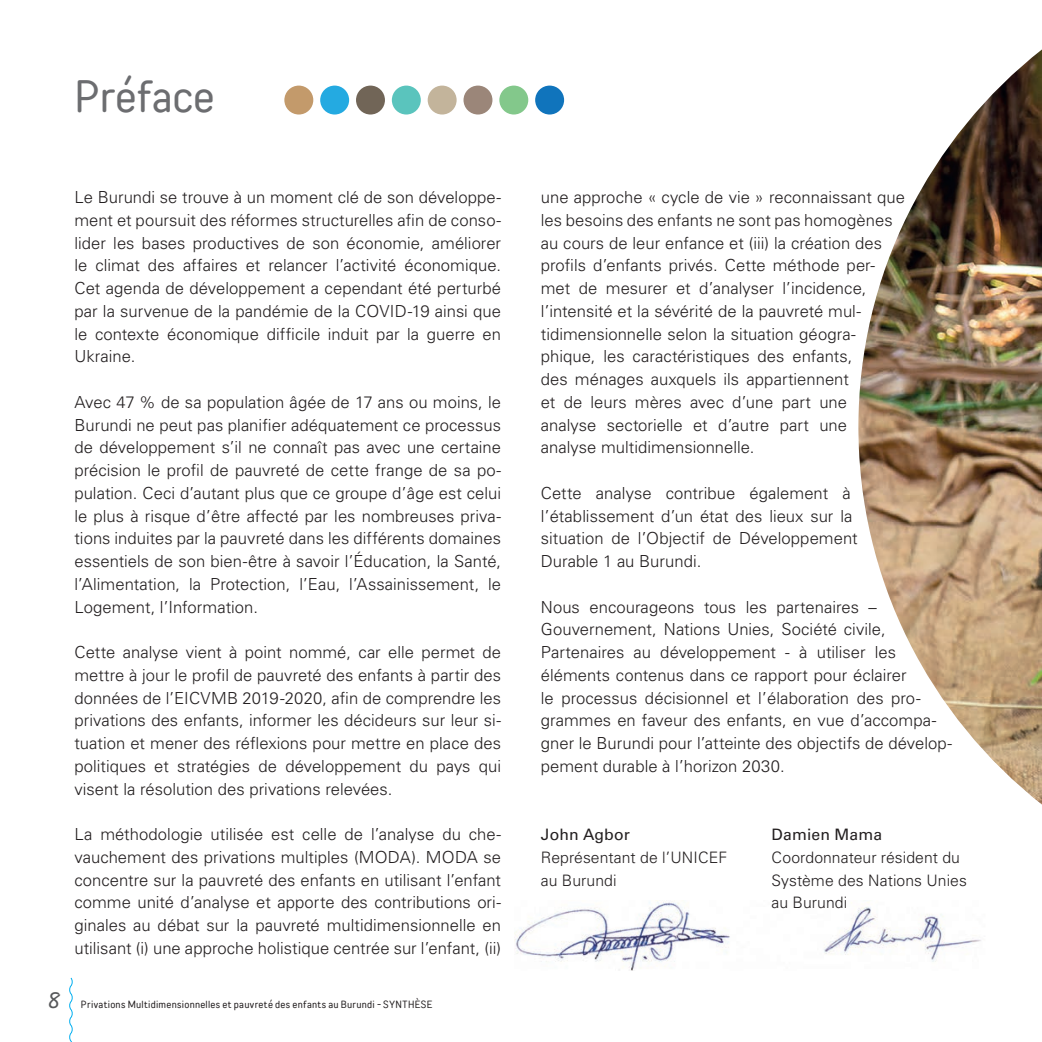
<style>
.page{position:relative;width:1042px;height:1042px;background:#fff}
.page>*{position:absolute;margin:0;border:0;box-sizing:border-box;transform-origin:0 0}
._2_Titre_chapitre_G{font:condensed 45.5px "TT Rounds Neue";color:#6c6d70}
.t1{font:24.5px "Futura Now Script";color:#57585a}
.Texte_courant_9_25_l{font:300 16.62px/22.8px "Univers LT Std";color:#231f20;text-align:justify}
.Texte_courant_9_25_l-2{font:300 15.75px/22.8px "Univers LT Std";letter-spacing:.005em;color:#231f20}
.Texte_courant_9_25_l-3{font:15.75px "Univers LT Std";letter-spacing:.01em;color:#231f20}
.t2{font:condensed 10.5px "TT Rounds Neue";letter-spacing:.03em;color:#231f20}
</style>
<div class="page">
<svg style="left:69px;top:977px;width:4px;height:65px"></svg>
<img style="left:858px;top:49px;width:184px;height:755px">
<div style="left:284px;top:86px;width:29px;height:28px;background:#c39a6b;border-radius:50%"></div>
<div style="left:392px;top:86px;width:29px;height:28px;background:#5ac4bd;border-radius:50%"></div>
<div style="left:320px;top:86px;width:29px;height:28px;background:#24aae1;border-radius:50%"></div>
<div style="left:428px;top:86px;width:29px;height:28px;background:#c3b49b;border-radius:50%"></div>
<div style="left:356px;top:86px;width:29px;height:28px;background:#716557;border-radius:50%"></div>
<div style="left:463px;top:86px;width:29px;height:28px;background:#9b8679;border-radius:50%"></div>
<div style="left:499px;top:86px;width:29px;height:28px;background:#83c88b;border-radius:50%"></div>
<div style="left:535px;top:86px;width:29px;height:28px;background:#1074bc;border-radius:50%"></div>
<img style="left:514px;top:900px;width:467px;height:70px">
<p class="_2_Titre_chapitre_G" style="left:74px;top:67px;width:142px">Préface</p>
<p class="Texte_courant_9_25_l" style="left:74px;top:186px;width:428px">Le Burundi se trouve à un moment clé de son développe&shy;ment et poursuit des réformes structurelles afin de conso&shy;lider les bases productives de son économie, améliorer le climat des affaires et relancer l’activité économique.<br>Cet agenda de développement a cependant été perturbé par la survenue de la pandémie de la COVID-19 ainsi que le contexte économique difficile induit par la guerre en Ukraine.</p>
<p class="Texte_courant_9_25_l" style="left:74px;top:391px;width:428px">Avec 47 % de sa population âgée de 17 ans ou moins, le Burundi ne peut pas planifier adéquatement ce processus de développement s’il ne connaît pas avec une certaine précision le profil de pauvreté de cette frange de sa po&shy;pulation. Ceci d’autant plus que ce groupe d’âge est celui le plus à risque d’être affecté par les nombreuses priva&shy;tions induites par la pauvreté dans les différents domaines essentiels de son bien-être à savoir l’Éducation, la Santé, l’Alimentation, la Protection, l’Eau, l’Assainissement, le Logement, l’Information.</p>
<p class="Texte_courant_9_25_l" style="left:74px;top:641px;width:428px">Cette analyse vient à point nommé, car elle permet de mettre à jour le profil de pauvreté des enfants à partir des données de l’EICVMB 2019-2020, afin de comprendre les privations des enfants, informer les décideurs sur leur si&shy;tuation et mener des réflexions pour mettre en place des politiques et stratégies de développement du pays qui visent la résolution des privations relevées.</p>
<p class="Texte_courant_9_25_l" style="left:74px;top:823px;width:428px">La méthodologie utilisée est celle de l’analyse du che&shy;vauchement des privations multiples (MODA). MODA se concentre sur la pauvreté des enfants en utilisant l’enfant comme unité d’analyse et apporte des contributions ori&shy;ginales au débat sur la pauvreté multidimensionnelle en utilisant (i) une approche holistique centrée sur l’enfant, (ii)</p>
<h2 class="t1" style="left:48px;top:982px;width:12px">8</h2>
<p class="t2" style="left:81px;top:997px;width:353px">Privations Multidimensionnelles et pauvreté des enfants au Burundi - SYNTHÈSE</p>
<p class="Texte_courant_9_25_l" style="left:541px;top:186px;width:365px;text-align:left">une approche « cycle de vie » reconnaissant que les besoins des enfants ne sont pas homogènes au cours de leur enfance et (iii) la création des profils d’enfants privés. Cette méthode per&shy;met de mesurer et d’analyser l’incidence, l’intensité et la sévérité de la pauvreté mul&shy;tidimensionnelle selon la situation géogra&shy;phique, les caractéristiques des enfants,<br>des ménages auxquels ils appartiennent<br>et de leurs mères avec d’une part une analyse sectorielle et d’autre part une analyse multidimensionnelle.</p>
<p class="Texte_courant_9_25_l" style="left:541px;top:481px;width:318px;text-align:left">Cette analyse contribue également à l’établissement d’un état des lieux sur la situation de l’Objectif de Développement Durable 1 au Burundi.</p>
<p class="Texte_courant_9_25_l" style="left:541px;top:595px;width:413px;text-align:left">Nous encourageons tous les partenaires – Gouvernement, Nations Unies, Société civile, Partenaires au développement - à utiliser les éléments contenus dans ce rapport pour éclairer<br>le processus décisionnel et l’élaboration des pro&shy;grammes en faveur des enfants, en vue d’accompa&shy;gner le Burundi pour l’atteinte des objectifs de dévelop&shy;pement durable à l’horizon 2030.</p>
<p class="Texte_courant_9_25_l-3" style="left:541px;top:825px;width:91px">John Agbor</p>
<p class="Texte_courant_9_25_l-2" style="left:541px;top:846px;width:188px">Représentant de l’UNICEF au Burundi</p>
<p class="Texte_courant_9_25_l-3" style="left:771px;top:825px;width:112px">Damien Mama</p>
<p class="Texte_courant_9_25_l-2" style="left:771px;top:846px;width:197px">Coordonnateur résident du<br>Système des Nations Unies au Burundi</p>
</div>
